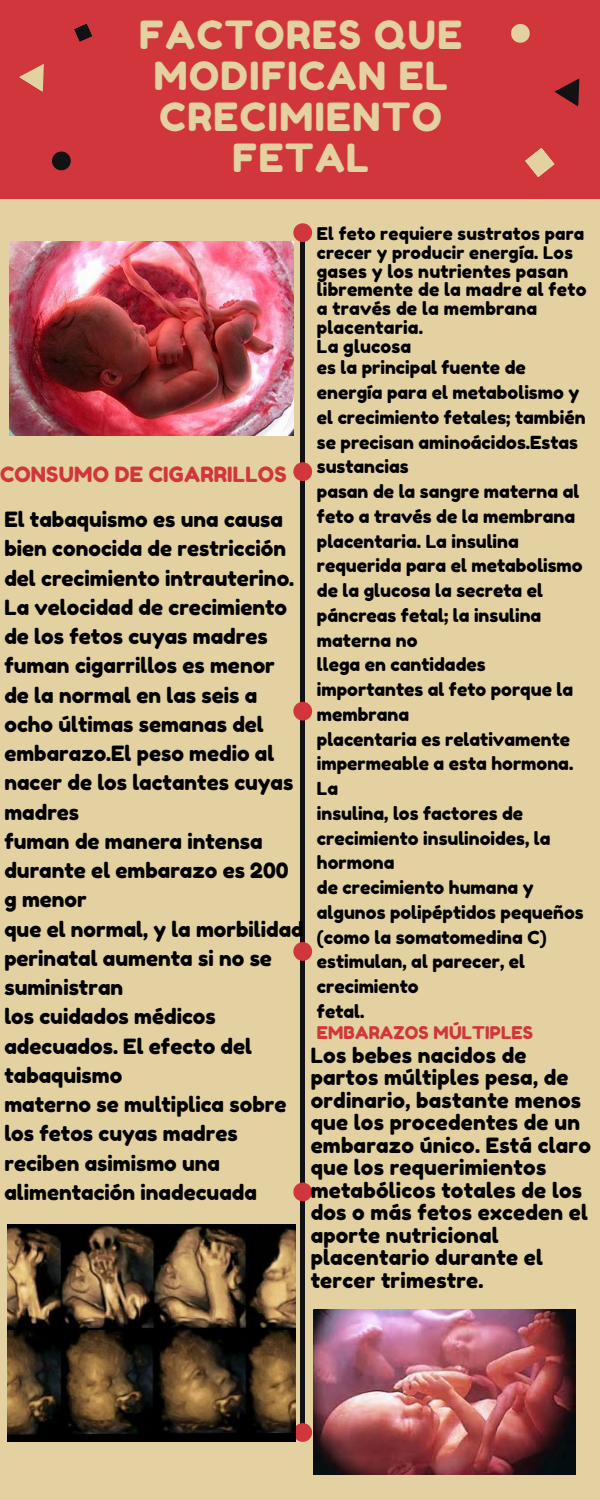
<style>
.page{position:relative;width:600px;height:1500px;background:#e3d1a2}
.page>*{position:absolute;margin:0;border:0;box-sizing:border-box;transform-origin:0 0}
.t1{font:38.8px/41.2px "Fredoka One";letter-spacing:.04em;color:#e3d1a2;text-align:center}
.t2{font:34.3px/36.8px "Fredoka One";letter-spacing:.1em;color:#e3d1a2;text-align:center}
.t3{font:21px/29.2px "Fredoka One";color:#000}
.t4{font:21px "Fredoka One";letter-spacing:.01em;color:#d0363b}
.t5{font:18px/24.8px "Fredoka One";color:#000}
.t6{font:17.5px/18.8px "Fredoka One";letter-spacing:.01em;color:#000}
.t7{font:17.5px "Fredoka One";letter-spacing:.01em;color:#d0363b}
</style>
<div class="page">
<hr style="left:301px;top:232px;width:3px;height:1208px;background:#121113">
<div style="left:0;top:0;width:600px;height:198px;background:#d0363b"></div>
<svg style="left:293px;top:223px;width:19px;height:19px"></svg>
<svg style="left:293px;top:462px;width:19px;height:19px"></svg>
<svg style="left:293px;top:702px;width:19px;height:19px"></svg>
<svg style="left:293px;top:942px;width:19px;height:19px"></svg>
<svg style="left:293px;top:1183px;width:19px;height:18px"></svg>
<svg style="left:296px;top:1423px;width:16px;height:19px"></svg>
<svg style="left:19px;top:64px;width:25px;height:28px"></svg>
<svg style="left:554px;top:78px;width:26px;height:29px"></svg>
<svg style="left:511px;top:24px;width:19px;height:19px"></svg>
<svg style="left:52px;top:152px;width:19px;height:18px"></svg>
<svg style="left:74px;top:23px;width:18px;height:19px"></svg>
<svg style="left:525px;top:147px;width:30px;height:31px"></svg>
<img style="left:10px;top:242px;width:283px;height:193px">
<img style="left:7px;top:1225px;width:289px;height:217px">
<img style="left:313px;top:1310px;width:262px;height:165px">
<p class="t1" style="left:139px;top:14px;width:325px">FACTORES QUE<br>MODIFICAN EL<br>CRECIMIENTO<br>FETAL</p>
<p class="t2" style="left:82px;top:45px;width:449px">FORMAS EFICACES<br>PARA ESTUDIAR<br>ANTES DE UN EXAMEN</p>
<p class="t4" style="left:0;top:462px;width:288px">CONSUMO DE CIGARRILLOS</p>
<p class="t3" style="left:4px;top:505px;width:291px">El tabaquismo es una causa bien conocida de restricción del crecimiento intrauterino.<br>La velocidad de crecimiento de los fetos cuyas madres fuman cigarrillos es menor de la normal en las seis a ocho últimas semanas del embarazo.El peso medio al nacer de los lactantes cuyas madres</p>
<p class="t3" style="left:4px;top:826px;width:286px">fuman de manera intensa durante el embarazo es 200 g menor</p>
<p class="t3" style="left:4px;top:914px;width:301px">que el normal, y la morbilidad perinatal aumenta si no se suministran</p>
<p class="t3" style="left:4px;top:1002px;width:249px">los cuidados médicos adecuados. El efecto del tabaquismo</p>
<p class="t3" style="left:4px;top:1090px;width:284px">materno se multiplica sobre los fetos cuyas madres</p>
<p class="t3" style="left:4px;top:1148px;width:254px">reciben asimismo una alimentación inadecuada</p>
<p class="t6" style="left:317px;top:224px;width:269px">El feto requiere sustratos para crecer y producir energía. Los</p>
<p class="t5" style="left:317px;top:262px;width:271px;line-height:18.8px">gases y los nutrientes pasan libremente de la madre al feto a través de la membrana placentaria.</p>
<p class="t5" style="left:317px;top:334px;width:96px">La glucosa</p>
<p class="t5" style="left:317px;top:355px;width:270px">es la principal fuente de energía para el metabolismo y el crecimiento fetales; también se precisan aminoácidos.Estas sustancias</p>
<p class="t5" style="left:317px;top:479px;width:264px">pasan de la sangre materna al feto a través de la membrana</p>
<p class="t5" style="left:317px;top:529px;width:267px">placentaria. La insulina requerida para el metabolismo</p>
<p class="t5" style="left:317px;top:578px;width:228px;text-align:justify">de la glucosa la secreta el páncreas fetal; la insulina materna no</p>
<p class="t5" style="left:317px;top:652px;width:258px">llega en cantidades importantes al feto porque la membrana</p>
<p class="t5" style="left:317px;top:727px;width:258px">placentaria es relativamente impermeable a esta hormona.<br>La</p>
<p class="t5" style="left:317px;top:801px;width:235px">insulina, los factores de crecimiento insulinoides, la hormona</p>
<p class="t5" style="left:317px;top:875px;width:268px">de crecimiento humana y algunos polipéptidos pequeños</p>
<p class="t5" style="left:317px;top:925px;width:231px">(como la somatomedina C) estimulan, al parecer, el crecimiento</p>
<p class="t5" style="left:317px;top:999px;width:49px">fetal.</p>
<p class="t7" style="left:317px;top:1022px;width:218px">EMBARAZOS MÚLTIPLES</p>
<p class="t3" style="left:311px;top:1044px;width:282px;line-height:22.5px">Los bebes nacidos de partos múltiples pesa, de ordinario, bastante menos que los procedentes de un embarazo único. Está claro que los requerimientos metabólicos totales de los dos o más fetos exceden el aporte nutricional placentario durante el tercer trimestre.</p>
</div>
